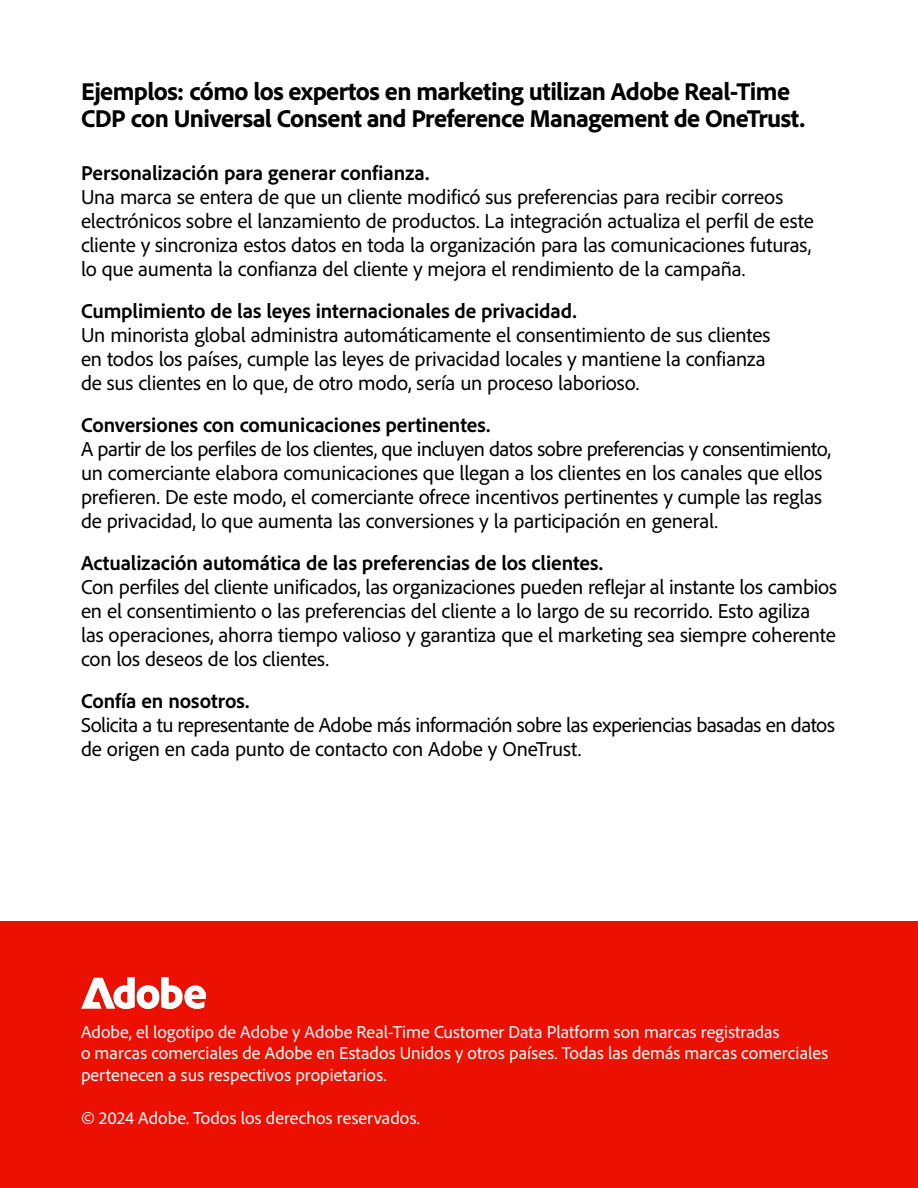
<style>
.page{position:relative;width:918px;height:1188px;background:#fff}
.page>*{position:absolute;margin:0;border:0;box-sizing:border-box;transform-origin:0 0}
.Body_header{font:800 25.5px/27px "Adobe Clean";letter-spacing:-.025em;color:#000}
.Last_Page_Body{font:21px/24px "Adobe Clean";letter-spacing:-.01em;color:#000}
.Last_Page_Header{font:700 21px "Adobe Clean";letter-spacing:-.005em;color:#000}
.Boilerplate{font:18px/21.6px "Adobe Clean";color:#fff}
</style>
<div class="page">
<div style="left:0;top:921px;width:918px;height:267px;background:#eb1000"></div>
<img style="left:81px;top:978px;width:124px;height:31px">
<p class="Body_header" style="left:81px;top:77px;width:726px">Ejemplos: cómo los expertos en marketing utilizan Adobe Real-Time<br>CDP con Universal Consent and Preference Management de OneTrust.</p>
<p class="Last_Page_Header" style="left:81px;top:159px;width:350px">Personalización para generar confianza.</p>
<p class="Last_Page_Body" style="left:81px;top:184px;width:734px">Una marca se entera de que un cliente modificó sus preferencias para recibir correos electrónicos sobre el lanzamiento de productos. La integración actualiza el perfil de este cliente y sincroniza estos datos en toda la organización para las comunicaciones futuras, lo que aumenta la confianza del cliente y mejora el rendimiento de la campaña.</p>
<p class="Last_Page_Header" style="left:81px;top:297px;width:497px">Cumplimiento de las leyes internacionales de privacidad.</p>
<p class="Last_Page_Body" style="left:81px;top:322px;width:691px">Un minorista global administra automáticamente el consentimiento de sus clientes en todos los países, cumple las leyes de privacidad locales y mantiene la confianza de sus clientes en lo que, de otro modo, sería un proceso laborioso.</p>
<p class="Last_Page_Header" style="left:81px;top:411px;width:411px">Conversiones con comunicaciones pertinentes.</p>
<p class="Last_Page_Body" style="left:81px;top:436px;width:751px">A partir de los perfiles de los clientes, que incluyen datos sobre preferencias y consentimiento, un comerciante elabora comunicaciones que llegan a los clientes en los canales que ellos prefieren. De este modo, el comerciante ofrece incentivos pertinentes y cumple las reglas de privacidad, lo que aumenta las conversiones y la participación en general.</p>
<p class="Last_Page_Header" style="left:81px;top:549px;width:524px">Actualización automática de las preferencias de los clientes.</p>
<p class="Last_Page_Body" style="left:81px;top:574px;width:758px">Con perfiles del cliente unificados, las organizaciones pueden reflejar al instante los cambios en el consentimiento o las preferencias del cliente a lo largo de su recorrido. Esto agiliza las operaciones, ahorra tiempo valioso y garantiza que el marketing sea siempre coherente con los deseos de los clientes.</p>
<p class="Last_Page_Header" style="left:81px;top:687px;width:170px">Confía en nosotros.</p>
<p class="Last_Page_Body" style="left:81px;top:712px;width:755px">Solicita a tu representante de Adobe más información sobre las experiencias basadas en datos de origen en cada punto de contacto con Adobe y OneTrust.</p>
<p class="Boilerplate" style="left:81px;top:1020px;width:749px">Adobe, el logotipo de Adobe y Adobe Real-Time Customer Data Platform son marcas registradas<br>o marcas comerciales de Adobe en Estados Unidos y otros países. Todas las demás marcas comerciales pertenecen a sus respectivos propietarios.</p>
<p class="Boilerplate" style="left:81px;top:1107px;width:340px">© 2024 Adobe. Todos los derechos reservados.</p>
</div>
